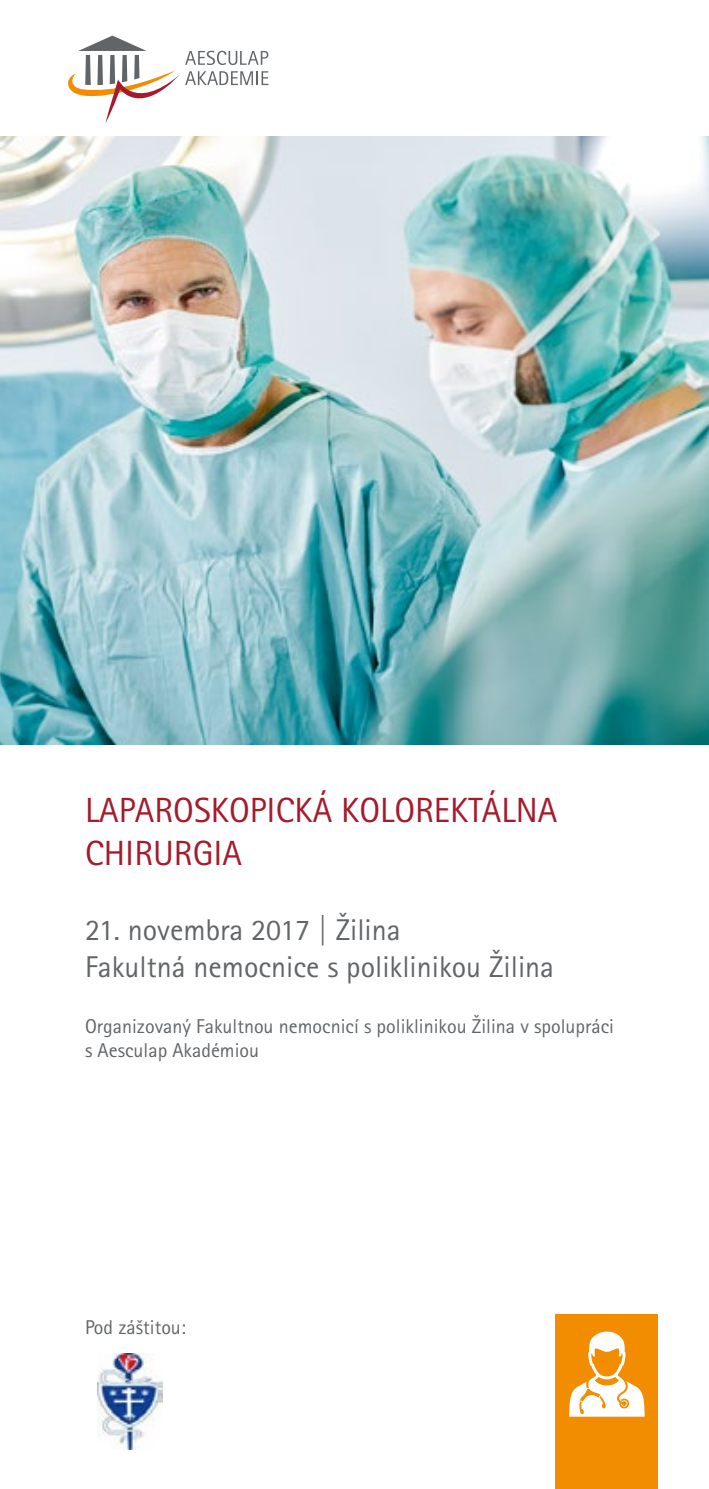
<style>
.page{position:relative;width:709px;height:1489px;background:#fff}
.page>*{position:absolute;margin:0;border:0;box-sizing:border-box;transform-origin:0 0}
.t1{font:35px/42.5px "Rotis Sans Serif Pro";color:#a51b2c}
.t2{font:30px/37.5px "Rotis Sans Serif Pro";color:#616568}
.t3{font:20px/24px "Rotis Sans Serif Pro";color:#616568}
</style>
<div class="page">
<svg style="left:68px;top:36px;width:111px;height:87px"></svg>
<svg style="left:185px;top:51px;width:83px;height:14px"></svg>
<svg style="left:185px;top:71px;width:83px;height:14px"></svg>
<img style="left:0;top:136px;width:709px;height:608px">
<img style="left:98px;top:1353px;width:65px;height:95px">
<div style="left:556px;top:1314px;width:102px;height:174px;background:#f28c00"></div>
<svg style="left:569px;top:1331px;width:75px;height:85px"></svg>
<h1 class="t1" style="left:85px;top:789px;width:473px">LAPAROSKOPICKÁ KOLOREKTÁLNA<br>CHIRURGIA</h1>
<h2 class="t2" style="left:85px;top:911px;width:470px">21. novembra 2017 | Žilina<br>Fakultná nemocnice s poliklinikou Žilina</h2>
<p class="t3" style="left:85px;top:1013px;width:530px">Organizovaný Fakultnou nemocnicí s poliklinikou Žilina v spolupráci s Aesculap Akadémiou</p>
<p class="t3" style="left:85px;top:1315px;width:103px">Pod záštitou:</p>
</div>
